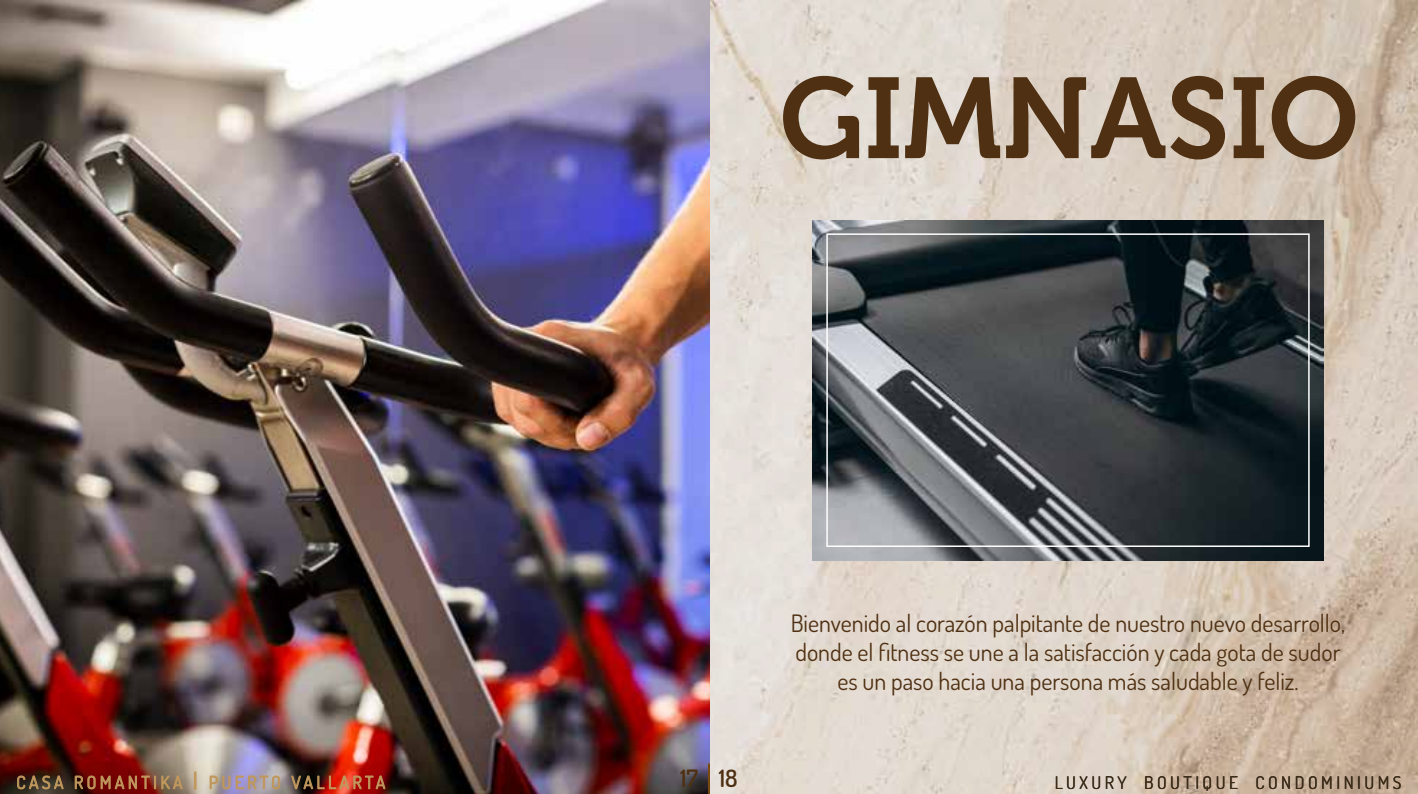
<style>
.page{position:relative;width:1418px;height:794px;background:#fff}
.page>*{position:absolute;margin:0;border:0;box-sizing:border-box;transform-origin:0 0}
.t1{font:113.8px "Museo 700";color:#4f3012}
.t2{font:24px/28.8px "Dosis";color:#4f3012;text-align:center}
.t3{font:600 23.8px "Dosis";color:#4f3012}
.t4{font:17.4px "Dosis";letter-spacing:.2em;color:#000}
</style>
<div class="page">
<img style="left:0;top:0;width:1417px;height:794px">
<img style="left:0;top:1px;width:709px;height:793px">
<img style="left:812px;top:220px;width:511px;height:340px">
<div style="left:826px;top:233px;width:483px;height:314px;border:2px solid #fff"></div>
<svg style="left:17px;top:773px;width:47px;height:19px"></svg>
<svg style="left:75px;top:773px;width:108px;height:19px"></svg>
<svg style="left:194px;top:771px;width:2px;height:19px"></svg>
<svg style="left:210px;top:775px;width:70px;height:15px"></svg>
<svg style="left:291px;top:772px;width:94px;height:20px"></svg>
<hr style="left:708px;top:763px;width:2px;height:31px;background:#7a490e">
<h1 class="t1" style="left:779px;top:55px;width:580px">GIMNASIO</h1>
<p class="t2" style="left:790px;top:608px;width:556px">Bienvenido al corazón palpitante de nuestro nuevo desarrollo, donde el fitness se une a la satisfacción y cada gota de sudor es un paso hacia una persona más saludable y feliz.</p>
<p class="t3" style="left:680px;top:761px;width:59px">17 18</p>
<p class="t4" style="left:1054px;top:770px;width:348px">LUXURY BOUTIQUE CONDOMINIUMS</p>
</div>
